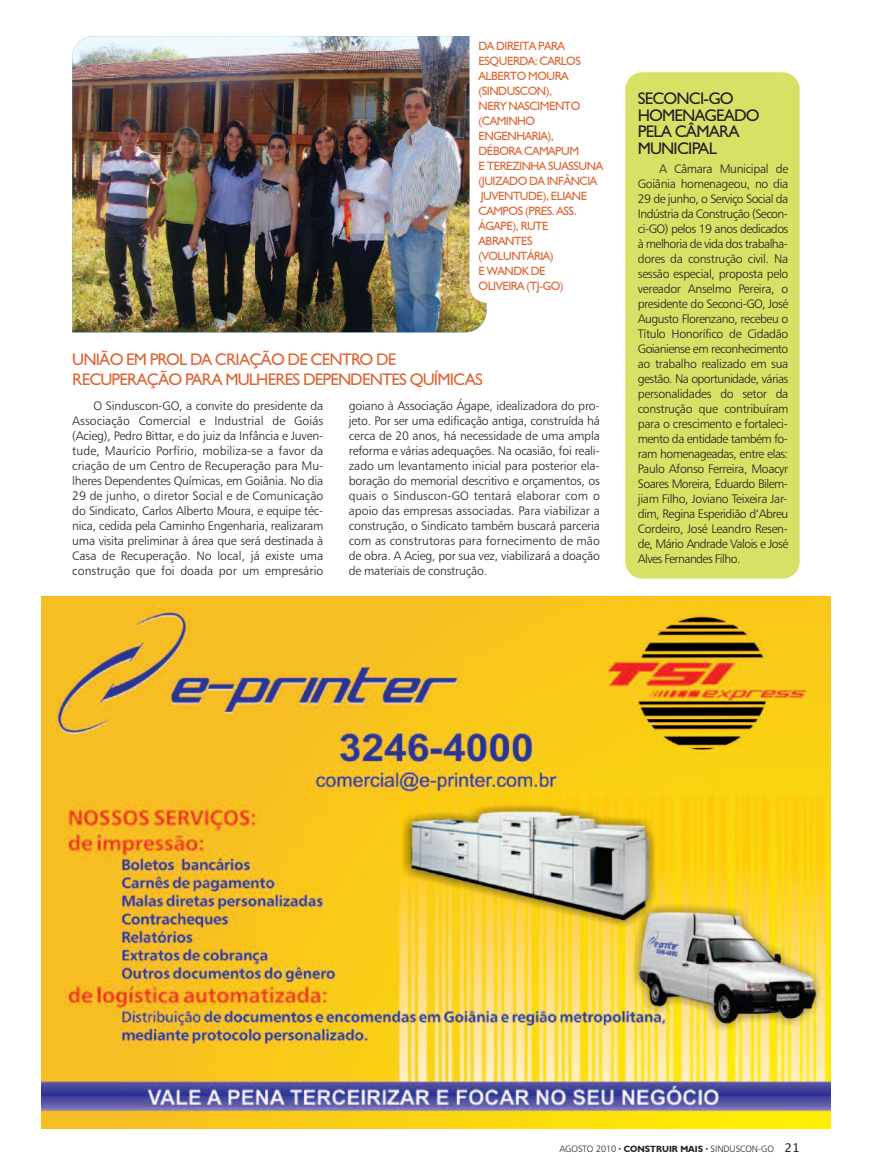
<style>
.page{position:relative;width:872px;height:1170px;background:#fff}
.page>*{position:absolute;margin:0;border:0;box-sizing:border-box;transform-origin:0 0}
.t1{font:16.5px/20.7px "Gill Sans";letter-spacing:-.05em;color:#dc6433}
.t2{font:16.5px/16.5px "Gill Sans";letter-spacing:-.05em;color:#231f20}
.t3{font:12px/15px "Humanist 777 BT Light B";letter-spacing:-.015em;color:#231f20;text-align:justify}
.t4{font:12px/15px "Humanist 521 BT";letter-spacing:-.04em;color:#dc6433}
.t5{font:9px "Humanist 777 BT Light B";letter-spacing:-.01em;color:#231f20}
.s1{font-family:"Humanist 521 BT";font-weight:700}
.s2{font-family:"Lucida Grande";font-size:12px}
</style>
<div class="page">
<div style="left:625px;top:72px;width:174px;height:506px;background:#d6e166;border-radius:17px"></div>
<img style="left:72px;top:36px;width:414px;height:296px">
<svg style="left:469px;top:36px;width:18px;height:267px"></svg>
<img style="left:41px;top:596px;width:789px;height:532px">
<p class="t4" style="left:478px;top:38px;width:126px">DA DIREITA PARA<br>ESQUERDA: CARLOS<br>ALBERTO MOURA (SINDUSCON),<br>NERY NASCIMENTO (CAMINHO<br>ENGENHARIA),<br>DÉBORA CAMAPUM<br>E TEREZINHA SUASSUNA (JUIZADO DA INFÂNCIA<br>JUVENTUDE), ELIANE<br>CAMPOS (PRES. ASS.<br>ÁGAPE), RUTE<br>ABRANTES (VOLUNTÁRIA)<br>E WANDK DE<br>OLIVEIRA (TJ-GO)</p>
<h1 class="t1" style="left:72px;top:348px;width:412px">UNIÃO EM PROL DA CRIAÇÃO DE CENTRO DE<br>RECUPERAÇÃO PARA MULHERES DEPENDENTES QUÍMICAS</h1>
<p class="t3" style="left:72px;top:398px;width:253px;text-indent:21px">O Sinduscon-GO, a convite do presidente da Associação comercial e industrial de Goiás (Acieg), Pedro Bittar, e do juiz da infância e Juven&shy;tude, Maurício Porfírio, mobiliza-se a favor da criação de um centro de Recuperação para Mu&shy;lheres dependentes Químicas, em Goiânia. no dia 29 de junho, o diretor Social e de comunicação do Sindicato, carlos Alberto Moura, e equipe téc&shy;nica, cedida pela caminho Engenharia, realizaram uma visita preliminar à área que será destinada à casa de Recuperação. no local, já existe uma construção que foi doada por um empresário</p>
<p class="t3" style="left:349px;top:398px;width:253px">goiano à Associação Ágape, idealizadora do pro&shy;jeto. Por ser uma edificação antiga, construída há cerca de 20 anos, há necessidade de uma ampla reforma e várias adequações. na ocasião, foi reali&shy;zado um levantamento inicial para posterior ela&shy;boração do memorial descritivo e orçamentos, os quais o Sinduscon-GO tentará elaborar com o apoio das empresas associadas. Para viabilizar a construção, o Sindicato também buscará parceria com as construtoras para fornecimento de mão de obra. A Acieg, por sua vez, viabilizará a doação de materiais de construção.</p>
<h1 class="t2" style="left:638px;top:90px;width:123px">SECONCI-GO<br>HOMENAGEADO<br>PELA CÂMARA<br>MUNICIPAL</h1>
<p class="t3" style="left:638px;top:161px;width:152px;text-indent:21px">A câmara Municipal de Goiânia homenageou, no dia 29 de junho, o Serviço Social da indústria da construção (Secon&shy;ci-GO) pelos 19 anos dedicados à melhoria de vida dos trabalha&shy;dores da construção civil. na sessão especial, proposta pelo vereador Anselmo Pereira, o presidente do Seconci-GO, José Augusto Florenzano, recebeu o Título Honorífico de cidadão Goianiense em reconhecimento ao trabalho realizado em sua gestão. na oportunidade, várias personalidades do setor da construção que contribuíram para o crescimento e fortaleci&shy;mento da entidade também fo&shy;ram homenageadas, entre elas:<br>Paulo Afonso Ferreira, Moacyr Soares Moreira, Eduardo Bilem&shy;jiam Filho, Joviano Teixeira Jar&shy;dim, Regina Esperidião d’Abreu cordeiro, José Leandro Resen&shy;de, Mário Andrade Valois e José Alves Fernandes Filho.</p>
<p class="t5" style="left:559px;top:1143px;width:242px">AGOSTO 2010 ● <span class="s1">CONSTRUIR MAIS</span> ● SinduScOn-GO <span class="s2">21</span></p>
</div>
